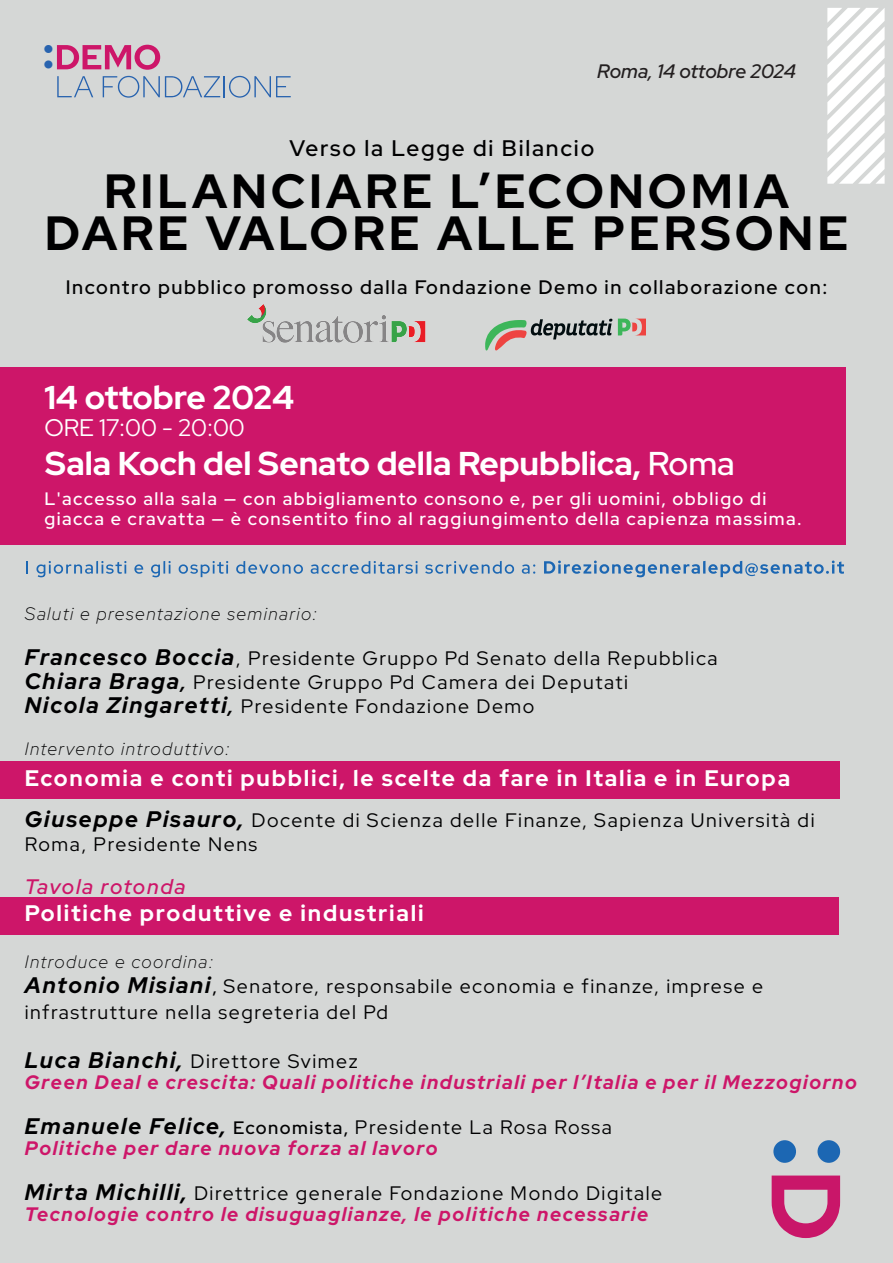
<style>
.page{position:relative;width:893px;height:1263px;background:#d5d7d6}
.page>*{position:absolute;margin:0;border:0;box-sizing:border-box;transform-origin:0 0}
.t1{font:700 48px/42px "Red Hat Display";letter-spacing:.08em;color:#000001;text-align:center}
.t2{font:900 43.05px "Red Hat Display";color:#2863af}
.t3{font:700 33px "Red Hat Display";color:#fff}
.t4{font:24px "Red Hat Display";color:#fff}
.t5{font:700 22.5px "Red Hat Display";letter-spacing:.08em;color:#fff}
.t6{font:600 22.5px "Red Hat Display";letter-spacing:.08em;color:#000001}
.t7{font:italic 500 21px "Red Hat Display";letter-spacing:.075em;color:#cd1669}
.t8{font:19.5px/24px "Red Hat Display";letter-spacing:.08em;color:#000001}
.t9{font:italic 700 19.5px/21px "Red Hat Display";letter-spacing:.08em;color:#cd1669}
.t10{font:600 19.5px "Red Hat Display";letter-spacing:.08em;color:#000001}
.t11{font:italic 500 19.5px "Red Hat Display";color:#231f20}
.t12{font:500 18px/19.5px "Red Hat Display";letter-spacing:.08em;color:#fff}
.t13{font:italic 300 18px "Red Hat Display";letter-spacing:.08em;color:#000001}
.s1{font-weight:500}
.s2{font-weight:700;font-style:italic;font-size:22.5px}
.s3{font-weight:700;font-style:italic}
.s4{font-weight:600;font-size:18px}
.s5{font-size:22.5px;color:#000001}
.s6{font-weight:400;font-style:normal;color:#000001}
.s7{font-weight:600;font-style:normal;font-size:18px;color:#000001}
</style>
<div class="page">
<div style="left:0;top:762px;width:839px;height:37px;background:#cd1669"></div>
<svg style="left:57px;top:45px;width:103px;height:25px"></svg>
<svg style="left:57px;top:76px;width:36px;height:21px"></svg>
<svg style="left:103px;top:76px;width:188px;height:22px"></svg>
<svg style="left:827px;top:8px;width:58px;height:176px"></svg>
<img style="left:247px;top:305px;width:179px;height:37px">
<svg style="left:618px;top:319px;width:28px;height:16px"></svg>
<svg style="left:485px;top:319px;width:127px;height:32px"></svg>
<div style="left:0;top:367px;width:846px;height:178px;background:#cd1669"></div>
<div style="left:0;top:897px;width:839px;height:37px;background:#cd1669"></div>
<svg style="left:772px;top:1175px;width:68px;height:63px"></svg>
<svg style="left:773px;top:1140px;width:67px;height:23px"></svg>
<svg style="left:26px;top:561px;width:2px;height:13px"></svg>
<svg style="left:36px;top:561px;width:90px;height:16px"></svg>
<svg style="left:134px;top:564px;width:9px;height:10px"></svg>
<svg style="left:151px;top:561px;width:20px;height:16px"></svg>
<svg style="left:179px;top:561px;width:49px;height:16px"></svg>
<svg style="left:236px;top:561px;width:67px;height:13px"></svg>
<svg style="left:311px;top:561px;width:107px;height:13px"></svg>
<svg style="left:425px;top:561px;width:89px;height:13px"></svg>
<svg style="left:522px;top:564px;width:13px;height:10px"></svg>
<svg style="left:544px;top:560px;width:300px;height:17px"></svg>
<h2 class="t2" style="left:43px;top:25px;width:12px">:</h2>
<p class="t11" style="left:597px;top:59px;width:200px">Roma, 14 ottobre 2024</p>
<p class="t6" style="left:289px;top:134px;width:306px">Verso la Legge di Bilancio</p>
<h1 class="t1" style="left:45px;top:170px;width:805px">RILANCIARE L’ECONOMIA<br>DARE VALORE ALLE PERSONE</h1>
<p class="t10" style="left:66px;top:274px;width:763px">Incontro pubblico promosso dalla Fondazione Demo in collaborazione con:</p>
<h3 class="t3" style="left:44px;top:376px;width:251px">14 ottobre 2024</h3>
<p class="t4" style="left:44px;top:412px;width:202px">ORE 17:00 - 20:00</p>
<h3 class="t3" style="left:45px;top:442px;width:691px">Sala Koch del Senato della Repubblica, <span class="s1">Roma</span></h3>
<p class="t12" style="left:44px;top:489px;width:759px">L'accesso alla sala — con abbigliamento consono e, per gli uomini, obbligo di giacca e cravatta — è consentito fino al raggiungimento della capienza massima.</p>
<p class="t13" style="left:25px;top:602px;width:294px">Saluti e presentazione seminario:</p>
<p class="t8" style="left:25px;top:646px;width:694px"><span class="s2">Francesco Boccia</span>, Presidente Gruppo Pd Senato della Repubblica<br><span class="s2">Chiara Braga</span><span class="s3">,</span> Presidente Gruppo Pd Camera dei Deputati<br><span class="s2">Nicola Zingaretti</span><span class="s3">,</span> Presidente Fondazione Demo</p>
<p class="t13" style="left:25px;top:737px;width:206px">Intervento introduttivo:</p>
<p class="t5" style="left:25px;top:764px;width:767px">Economia e conti pubblici, le scelte da fare in Italia e in Europa</p>
<p class="t8" style="left:25px;top:808px;width:791px"><span class="s2">Giuseppe Pisauro,</span> Docente di Scienza delle Finanze, Sapienza Università di<br>Roma, Presidente Nens</p>
<p class="t7" style="left:25px;top:873px;width:162px">Tavola rotonda</p>
<p class="t5" style="left:25px;top:899px;width:400px">Politiche produttive e industriali</p>
<p class="t13" style="left:25px;top:950px;width:190px">Introduce e coordina:</p>
<p class="t8" style="left:25px;top:973px;width:740px;line-height:25.5px"><span class="s2">Antonio Misiani</span><span class="s4">,</span> Senatore, responsabile economia e finanze, imprese e infrastrutture nella segreteria del Pd</p>
<p class="t9" style="left:25px;top:1051px;width:833px"><span class="s5">Luca Bianchi,</span> <span class="s6">Direttore Svimez<br></span>Green Deal e crescita: Quali politiche industriali per l’Italia e per il Mezzogiorno</p>
<p class="t9" style="left:25px;top:1117px;width:588px"><span class="s5">Emanuele Felice,</span> <span class="s7">Economista,</span> <span class="s6">Presidente La Rosa Rossa<br></span>Politiche per dare nuova forza al lavoro</p>
<p class="t9" style="left:25px;top:1183px;width:639px"><span class="s5">Mirta Michilli,</span> <span class="s6">Direttrice generale Fondazione Mondo Digitale<br></span>Tecnologie contro le disuguaglianze, le politiche necessarie</p>
</div>
